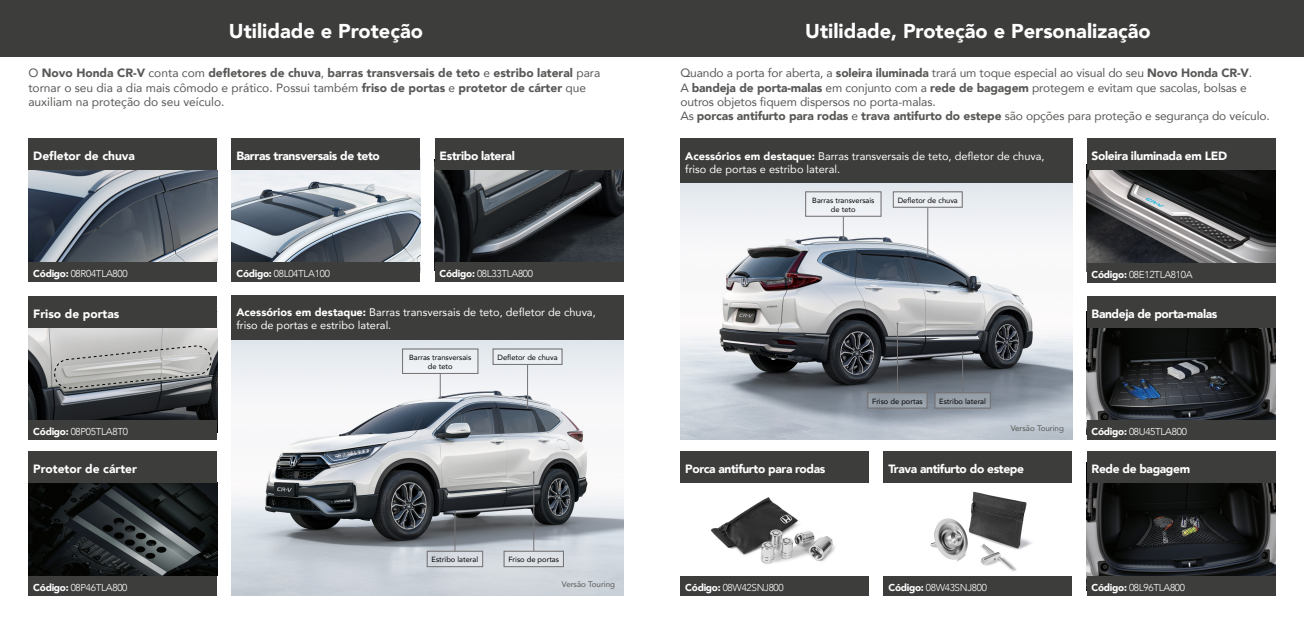
<style>
.page{position:relative;width:1304px;height:624px;background:#fff}
.page>*{position:absolute;margin:0;border:0;box-sizing:border-box;transform-origin:0 0}
.t1{font:900 20px "Avenir";color:#fff}
.t2{font:12px/14.4px "Avenir";letter-spacing:-.01em;color:#585856}
.t3{font:900 12px "Avenir";letter-spacing:-.03em;color:#fff}
.t4{font:900 12px "Avenir";color:#fff}
.t5{font:11px/13.2px "Avenir";color:#fff}
.t6{font:300 10px "Avenir";letter-spacing:-.03em;color:#fff}
.t7{font:8px "Avenir";color:#585856}
.t8{font:7.5px/9px "Avenir";color:#000;text-align:center}
.s1{font-weight:900}
</style>
<div class="page">
<img style="left:231px;top:339px;width:393px;height:256px">
<img style="left:28px;top:482px;width:189px;height:93px">
<img style="left:680px;top:183px;width:392px;height:256px">
<div style="left:0;top:0;width:1304px;height:57px;background:#3d3d3c"></div>
<img style="left:435px;top:170px;width:189px;height:92px">
<div style="left:435px;top:139px;width:189px;height:31px;background:#3d3d3c"></div>
<img style="left:908px;top:482px;width:140px;height:89px">
<div style="left:883px;top:451px;width:189px;height:31px;background:#3d3d3c"></div>
<div style="left:28px;top:451px;width:189px;height:31px;background:#3d3d3c"></div>
<img style="left:231px;top:170px;width:189px;height:92px">
<div style="left:231px;top:139px;width:189px;height:31px;background:#3d3d3c"></div>
<img style="left:28px;top:170px;width:189px;height:92px">
<div style="left:28px;top:139px;width:189px;height:31px;background:#3d3d3c"></div>
<img style="left:28px;top:327px;width:189px;height:92px">
<div style="left:28px;top:296px;width:189px;height:31px;background:#3d3d3c"></div>
<img style="left:705px;top:482px;width:140px;height:82px">
<div style="left:680px;top:451px;width:189px;height:31px;background:#3d3d3c"></div>
<div style="left:680px;top:575px;width:189px;height:20px;background:#3d3d3c"></div>
<div style="left:28px;top:575px;width:189px;height:20px;background:#3d3d3c"></div>
<div style="left:28px;top:419px;width:189px;height:20px;background:#3d3d3c"></div>
<div style="left:28px;top:262px;width:189px;height:20px;background:#3d3d3c"></div>
<div style="left:231px;top:262px;width:189px;height:20px;background:#3d3d3c"></div>
<div style="left:435px;top:262px;width:189px;height:20px;background:#3d3d3c"></div>
<div style="left:883px;top:575px;width:189px;height:20px;background:#3d3d3c"></div>
<div style="left:680px;top:139px;width:392px;height:44px;background:#3d3d3c"></div>
<div style="left:231px;top:295px;width:393px;height:44px;background:#3d3d3c"></div>
<img style="left:1087px;top:482px;width:189px;height:93px">
<div style="left:1087px;top:451px;width:189px;height:31px;background:#3d3d3c"></div>
<img style="left:1087px;top:170px;width:189px;height:93px">
<img style="left:1087px;top:327px;width:189px;height:92px">
<div style="left:1087px;top:139px;width:189px;height:31px;background:#3d3d3c"></div>
<div style="left:1087px;top:296px;width:189px;height:31px;background:#3d3d3c"></div>
<div style="left:1087px;top:575px;width:189px;height:20px;background:#3d3d3c"></div>
<div style="left:1087px;top:419px;width:189px;height:20px;background:#3d3d3c"></div>
<div style="left:1087px;top:263px;width:189px;height:20px;background:#3d3d3c"></div>
<svg style="left:54px;top:345px;width:158px;height:44px;background:#adadac"></svg>
<hr style="left:534px;top:473px;width:1px;height:78px;background:#757375">
<hr style="left:897px;top:324px;width:1px;height:68px;background:#757375">
<hr style="left:527px;top:364px;width:1px;height:44px;background:#757375">
<hr style="left:928px;top:207px;width:1px;height:50px;background:#757375">
<hr style="left:455px;top:512px;width:1px;height:39px;background:#757375">
<hr style="left:962px;top:353px;width:1px;height:39px;background:#757375">
<svg style="left:402px;top:351px;width:76px;height:47px"></svg>
<svg style="left:805px;top:191px;width:76px;height:48px"></svg>
<svg style="left:427px;top:553px;width:56px;height:14px"></svg>
<svg style="left:937px;top:392px;width:54px;height:16px"></svg>
<svg style="left:504px;top:553px;width:60px;height:14px"></svg>
<svg style="left:867px;top:392px;width:58px;height:16px"></svg>
<svg style="left:493px;top:351px;width:69px;height:14px"></svg>
<svg style="left:893px;top:191px;width:70px;height:16px"></svg>
<div style="left:402px;top:349px;width:76px;height:24px;border:1px solid #757375"></div>
<div style="left:427px;top:551px;width:56px;height:15px;border:1px solid #757375"></div>
<div style="left:935px;top:392px;width:55px;height:16px;border:1px solid #757375"></div>
<div style="left:504px;top:551px;width:60px;height:15px;border:1px solid #757375"></div>
<div style="left:868px;top:392px;width:59px;height:16px;border:1px solid #757375"></div>
<div style="left:493px;top:349px;width:69px;height:15px;border:1px solid #757375"></div>
<h1 class="t1" style="left:229px;top:14px;width:196px">Utilidade e Proteção</h1>
<h1 class="t1" style="left:805px;top:14px;width:347px">Utilidade, Proteção e Personalização</h1>
<p class="t2" style="left:28px;top:65px;width:574px">O <span class="s1">Novo Honda CR-V</span> conta com <span class="s1">defletores de chuva</span>, <span class="s1">barras transversais de teto</span> e <span class="s1">estribo lateral</span> para tornar o seu dia a dia mais cômodo e prático. Possui também <span class="s1">friso de portas</span> e <span class="s1">protetor de cárter</span> que auxiliam na proteção do seu veículo.</p>
<p class="t2" style="left:680px;top:65px;width:591px">Quando a porta for aberta, a <span class="s1">soleira iluminada</span> trará um toque especial ao visual do seu <span class="s1">Novo Honda CR-V</span>.<br>A <span class="s1">bandeja de porta-malas</span> em conjunto com a <span class="s1">rede de bagagem</span> protegem e evitam que sacolas, bolsas e outros objetos fiquem dispersos no porta-malas.<br>As <span class="s1">porcas antifurto para rodas</span> e <span class="s1">trava antifurto do estepe</span> são opções para proteção e segurança do veículo.</p>
<p class="t4" style="left:33px;top:146px;width:103px">Defletor de chuva</p>
<p class="t3" style="left:236px;top:146px;width:145px">Barras transversais de teto</p>
<p class="t3" style="left:440px;top:146px;width:77px">Estribo lateral</p>
<p class="t6" style="left:33px;top:268px;width:96px"><span class="s1">Código:</span> 08R04TLA800</p>
<p class="t6" style="left:236px;top:268px;width:95px"><span class="s1">Código:</span> 08L04TLA100</p>
<p class="t6" style="left:440px;top:268px;width:95px"><span class="s1">Código:</span> 08L33TLA800</p>
<p class="t4" style="left:33px;top:303px;width:88px">Friso de portas</p>
<p class="t6" style="left:33px;top:425px;width:96px"><span class="s1">Código:</span> 08P05TLA8T0</p>
<p class="t5" style="left:236px;top:305px;width:361px"><span class="s1">Acessórios em destaque:</span> Barras transversais de teto, defletor de chuva, friso de portas e estribo lateral.</p>
<p class="t8" style="left:409px;top:353px;width:64px">Barras transversais de teto</p>
<p class="t8" style="left:497px;top:353px;width:62px">Defletor de chuva</p>
<p class="t5" style="left:685px;top:149px;width:361px"><span class="s1">Acessórios em destaque:</span> Barras transversais de teto, defletor de chuva, friso de portas e estribo lateral.</p>
<p class="t8" style="left:812px;top:195px;width:64px">Barras transversais de teto</p>
<p class="t8" style="left:898px;top:195px;width:62px">Defletor de chuva</p>
<p class="t8" style="left:872px;top:396px;width:52px">Friso de portas</p>
<p class="t8" style="left:939px;top:396px;width:48px">Estribo lateral</p>
<p class="t7" style="left:1011px;top:422px;width:55px">Versão Touring</p>
<p class="t4" style="left:33px;top:458px;width:105px">Protetor de cárter</p>
<p class="t3" style="left:888px;top:458px;width:137px">Trava antifurto do estepe</p>
<p class="t3" style="left:685px;top:458px;width:142px">Porca antifurto para rodas</p>
<p class="t3" style="left:1092px;top:146px;width:137px">Soleira iluminada em LED</p>
<p class="t6" style="left:1092px;top:269px;width:102px"><span class="s1">Código:</span> 08E12TLA810A</p>
<p class="t3" style="left:1092px;top:303px;width:127px">Bandeja de porta-malas</p>
<p class="t6" style="left:1092px;top:425px;width:97px"><span class="s1">Código:</span> 08U45TLA800</p>
<p class="t3" style="left:1092px;top:458px;width:100px">Rede de bagagem</p>
<p class="t8" style="left:432px;top:555px;width:48px">Estribo lateral</p>
<p class="t8" style="left:508px;top:555px;width:52px">Friso de portas</p>
<p class="t7" style="left:562px;top:578px;width:55px">Versão Touring</p>
<p class="t6" style="left:33px;top:581px;width:96px"><span class="s1">Código:</span> 08P46TLA800</p>
<p class="t6" style="left:685px;top:581px;width:100px"><span class="s1">Código:</span> 08W42SNJ800</p>
<p class="t6" style="left:888px;top:581px;width:100px"><span class="s1">Código:</span> 08W43SNJ800</p>
<p class="t6" style="left:1092px;top:581px;width:95px"><span class="s1">Código:</span> 08L96TLA800</p>
</div>
